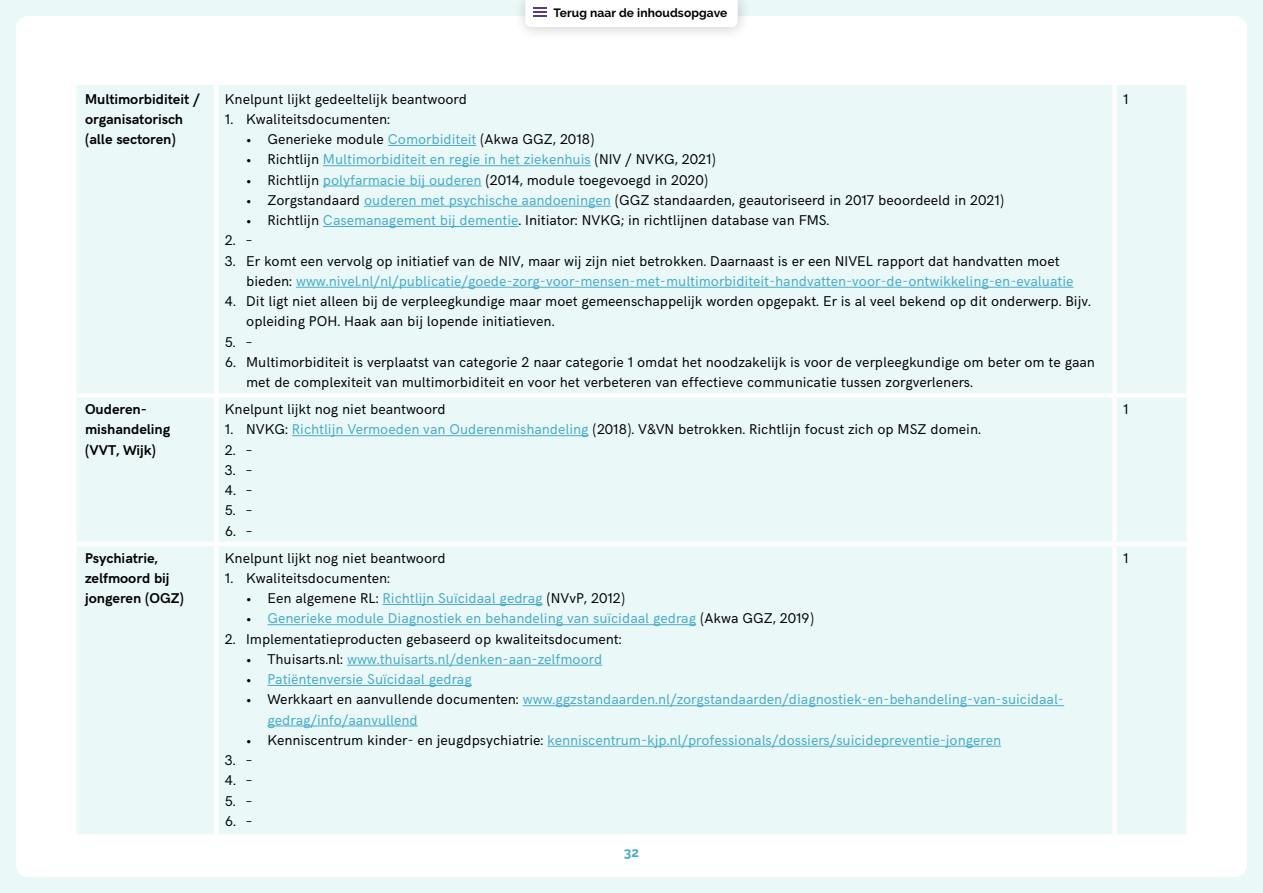
<style>
.page{position:relative;width:1263px;height:893px;background:#eaf8f8}
.page>*{position:absolute;margin:0;border:0;box-sizing:border-box;transform-origin:0 0}
.t1{font:14.25px/20.2px "HK Grotesk";color:#020203}
.t2{font:14.25px/20.2px "HK Grotesk";color:#46abc8}
.t3{font:700 14.25px/20.2px "HK Grotesk";color:#020203}
.t4{font:700 13.5px "Raleway";color:#46abc8}
.t5{font:700 12px "Raleway";letter-spacing:.01em;color:#000}
.s1{color:#46abc8}
.s2{color:#020203}
.s3{color:#000}
</style>
<div class="page">
<div style="left:16px;top:16px;width:1231px;height:861px;background:#fff;border-radius:12px"></div>
<div style="left:513px;top:0;width:239px;height:40px;background:#000;opacity:.2"></div>
<div style="left:525px;top:0;width:213px;height:27px;background:#fff"></div>
<div style="left:77px;top:85px;width:1109px;height:749px;background:#eaf8f8"></div>
<div style="left:214px;top:85px;width:5px;height:308px;background:#fff"></div>
<div style="left:1112px;top:85px;width:5px;height:308px;background:#fff"></div>
<div style="left:77px;top:393px;width:139px;height:5px;background:#fff"></div>
<div style="left:216px;top:393px;width:898px;height:5px;background:#fff"></div>
<div style="left:214px;top:398px;width:5px;height:144px;background:#fff"></div>
<div style="left:1114px;top:393px;width:72px;height:5px;background:#fff"></div>
<div style="left:1112px;top:398px;width:5px;height:144px;background:#fff"></div>
<div style="left:214px;top:546px;width:5px;height:288px;background:#fff"></div>
<div style="left:1112px;top:546px;width:5px;height:288px;background:#fff"></div>
<hr style="left:77px;top:542px;width:139px;height:4px;background:#fff">
<hr style="left:216px;top:542px;width:898px;height:4px;background:#fff">
<hr style="left:1114px;top:542px;width:72px;height:4px;background:#fff">
<hr style="left:388px;top:145px;width:88px;height:1px;background:#46abc8">
<hr style="left:323px;top:165px;width:268px;height:1px;background:#46abc8">
<hr style="left:323px;top:186px;width:159px;height:1px;background:#46abc8">
<hr style="left:364px;top:206px;width:247px;height:1px;background:#46abc8">
<hr style="left:323px;top:226px;width:195px;height:1px;background:#46abc8">
<hr style="left:296px;top:287px;width:777px;height:1px;background:#46abc8">
<hr style="left:292px;top:435px;width:297px;height:1px;background:#46abc8">
<hr style="left:383px;top:604px;width:160px;height:1px;background:#46abc8">
<hr style="left:267px;top:624px;width:429px;height:1px;background:#46abc8">
<hr style="left:347px;top:665px;width:255px;height:1px;background:#46abc8">
<hr style="left:267px;top:685px;width:205px;height:1px;background:#46abc8">
<hr style="left:523px;top:705px;width:541px;height:1px;background:#46abc8">
<hr style="left:267px;top:726px;width:151px;height:1px;background:#46abc8">
<hr style="left:547px;top:746px;width:454px;height:1px;background:#46abc8">
<p class="t5" style="left:554px;top:6px;width:175px">Terug naar de inhoudsopgave</p>
<p class="t3" style="left:85px;top:87px;width:116px">Multimorbiditeit / organisatorisch (alle sectoren)</p>
<p class="t1" style="left:225px;top:87px;width:244px">Knelpunt lijkt gedeeltelijk beantwoord</p>
<p class="t1" style="left:225px;top:108px;width:167px">1. Kwaliteitsdocumenten:</p>
<p class="t1" style="left:246px;top:128px;width:350px">• Generieke module <span class="s1">Comorbiditeit</span> (Akwa GGZ, 2018)</p>
<p class="t2" style="left:246px;top:148px;width:471px"><span class="s2">• Richtlijn</span> Multimorbiditeit en regie in het ziekenhuis <span class="s2">(NIV / NVKG, 2021)</span></p>
<p class="t1" style="left:246px;top:168px;width:463px">• Richtlijn <span class="s1">polyfarmacie bij ouderen</span> (2014, module toegevoegd in 2020)</p>
<p class="t1" style="left:246px;top:189px;width:759px">• Zorgstandaard <span class="s1">ouderen met psychische aandoeningen</span> (GGZ standaarden, geautoriseerd in 2017 beoordeeld in 2021)</p>
<p class="t1" style="left:246px;top:209px;width:585px">• Richtlijn <span class="s1">Casemanagement bij dementie</span>. Initiator: NVKG; in richtlijnen database van FMS.</p>
<p class="t1" style="left:225px;top:229px;width:29px">2. –</p>
<p class="t1" style="left:246px;top:249px;width:829px;text-indent:-21px">3. Er komt een vervolg op initiatief van de NIV, maar wij zijn niet betrokken. Daarnaast is er een NIVEL rapport dat handvatten moet bieden: <span class="s1">www.nivel.nl/nl/publicatie/goede-zorg-voor-mensen-met-multimorbiditeit-handvatten-voor-de-ontwikkeling-en-evaluatie</span></p>
<p class="t1" style="left:246px;top:290px;width:846px;text-indent:-21px">4. Dit ligt niet alleen bij de verpleegkundige maar moet gemeenschappelijk worden opgepakt. Er is al veel bekend op dit onderwerp. Bijv. opleiding POH. Haak aan bij lopende initiatieven.</p>
<p class="t1" style="left:225px;top:330px;width:29px">5. –</p>
<p class="t1" style="left:246px;top:351px;width:850px;text-indent:-21px">6. Multimorbiditeit is verplaatst van categorie 2 naar categorie 1 omdat het noodzakelijk is voor de verpleegkundige om beter om te gaan met de complexiteit van multimorbiditeit en voor het verbeteren van effectieve communicatie tussen zorgverleners.</p>
<p class="t3" style="left:85px;top:398px;width:87px">Ouderen&shy;mishandeling (VVT, Wijk)</p>
<p class="t1" style="left:225px;top:398px;width:222px">Knelpunt lijkt nog niet beantwoord</p>
<p class="t1" style="left:225px;top:418px;width:757px">1. NVKG: <span class="s1">Richtlijn Vermoeden van Ouderenmishandeling</span> (2018). V&amp;VN betrokken. Richtlijn focust zich op MSZ domein.</p>
<p class="t1" style="left:225px;top:438px;width:29px">2. –</p>
<p class="t1" style="left:225px;top:459px;width:29px">3. –</p>
<p class="t1" style="left:225px;top:479px;width:29px">4. –</p>
<p class="t1" style="left:225px;top:499px;width:29px">5. –</p>
<p class="t1" style="left:225px;top:519px;width:29px">6. –</p>
<p class="t3" style="left:85px;top:546px;width:100px">Psychiatrie, zelfmoord bij jongeren (OGZ)</p>
<p class="t1" style="left:225px;top:546px;width:222px">Knelpunt lijkt nog niet beantwoord</p>
<p class="t1" style="left:225px;top:567px;width:167px">1. Kwaliteitsdocumenten:</p>
<p class="t1" style="left:246px;top:587px;width:380px">• Een algemene RL: <span class="s1">Richtlijn Suïcidaal gedrag</span> (NVvP, 2012)</p>
<p class="t2" style="left:246px;top:607px;width:569px"><span class="s3">•</span> Generieke module Diagnostiek en behandeling van suïcidaal gedrag <span class="s2">(Akwa GGZ, 2019)</span></p>
<p class="t1" style="left:225px;top:627px;width:398px">2. Implementatieproducten gebaseerd op kwaliteitsdocument:</p>
<p class="t2" style="left:246px;top:648px;width:358px"><span class="s2">• Thuisarts.nl:</span> www.thuisarts.nl/denken-aan-zelfmoord</p>
<p class="t2" style="left:246px;top:668px;width:227px"><span class="s3">•</span> Patiëntenversie Suïcidaal gedrag</p>
<p class="t2" style="left:267px;top:688px;width:798px;text-indent:-21px"><span class="s2">• Werkkaart en aanvullende documenten:</span> www.ggzstandaarden.nl/zorgstandaarden/diagnostiek-en-behandeling-van-suicidaal&shy;gedrag/info/aanvullend</p>
<p class="t2" style="left:246px;top:729px;width:756px"><span class="s2">• Kenniscentrum kinder- en jeugdpsychiatrie:</span> kenniscentrum-kjp.nl/professionals/dossiers/suicidepreventie-jongeren</p>
<p class="t1" style="left:225px;top:749px;width:29px">3. –</p>
<p class="t1" style="left:225px;top:769px;width:29px">4. –</p>
<p class="t1" style="left:225px;top:789px;width:29px">5. –</p>
<p class="t1" style="left:225px;top:810px;width:29px">6. –</p>
<p class="t4" style="left:624px;top:844px;width:17px">32</p>
<p class="t1" style="left:1123px;top:87px;width:7px">1</p>
<p class="t1" style="left:1123px;top:398px;width:7px">1</p>
<p class="t1" style="left:1123px;top:546px;width:7px">1</p>
</div>
